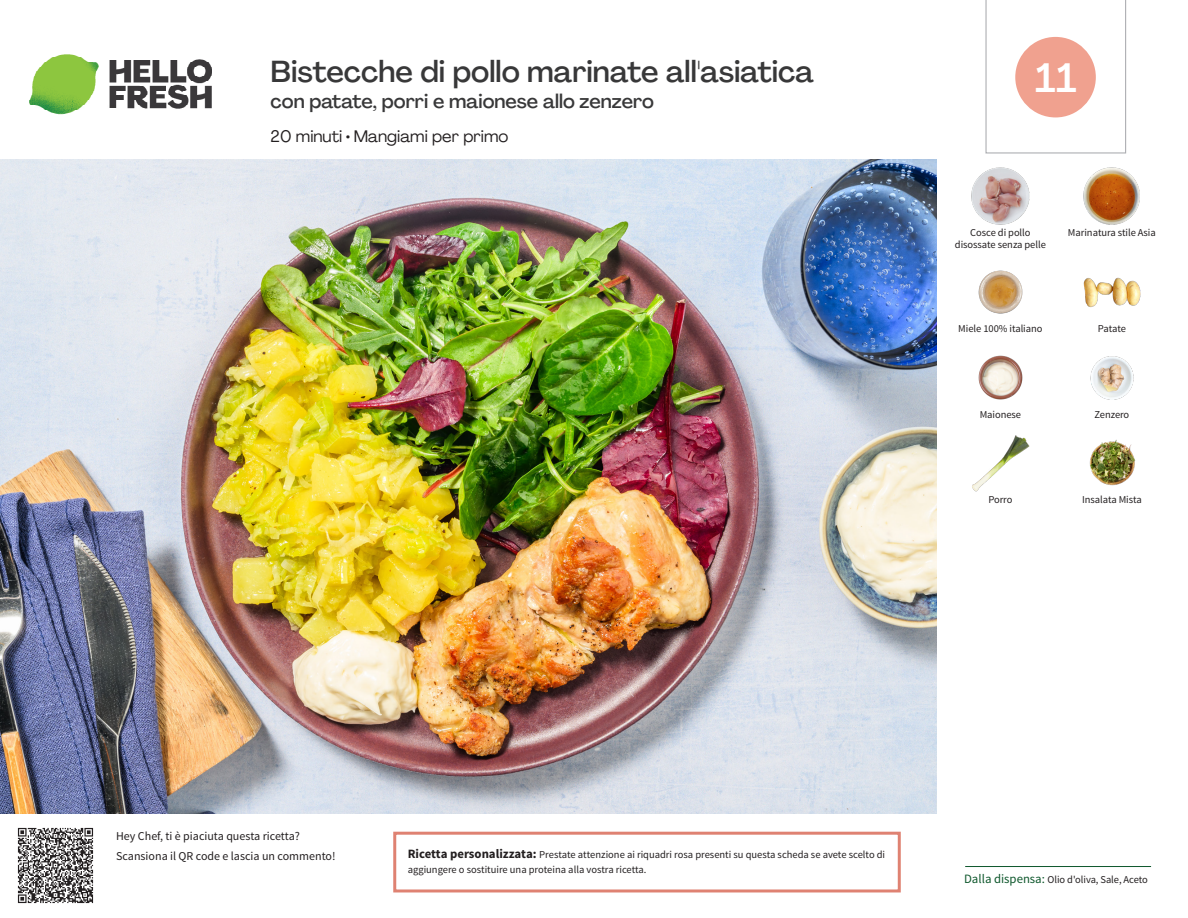
<style>
.page{position:relative;width:1188px;height:918px;background:#fff}
.page>*{position:absolute;margin:0;border:0;box-sizing:border-box;transform-origin:0 0}
._24_Recipe_Nr_Bag{font:500 40.5px "Agrandir";color:#fff}
._15_Titel_UK{font:500 30px "Agrandir";color:#383839}
._15_Titel_UK-2{font:500 19.5px "Agrandir";color:#383839}
._02_Box_Type{font:16.5px "Agrandir";color:#231f20}
._06_Before_Start{font:12px "Source Sans Pro";color:#231f20}
.STEP_Text_IT{font:10.5px/15px "Source Sans Pro";color:#231f20}
._18_FRONT_ingredients_UK{font:10.5px/12px "Source Sans Pro";letter-spacing:-.005em;color:#231f20;text-align:center}
.t1{font:10.5px "Source Sans Variable";letter-spacing:-.005em;color:#231f20}
.s1{font-weight:700;font-size:12.75px}
.s2{font-family:"Source Sans Pro";font-size:12.75px;color:#0e572c}
</style>
<div class="page">
<img style="left:30px;top:54px;width:181px;height:61px">
<hr style="left:965px;top:866px;width:186px;height:1px;background:#0e572c">
<img style="left:0;top:159px;width:936px;height:655px">
<img style="left:1083px;top:168px;width:57px;height:57px">
<img style="left:972px;top:168px;width:57px;height:57px">
<img style="left:1083px;top:277px;width:58px;height:31px">
<img style="left:978px;top:270px;width:45px;height:44px">
<img style="left:1090px;top:356px;width:44px;height:44px">
<img style="left:978px;top:355px;width:45px;height:45px">
<img style="left:1089px;top:439px;width:47px;height:47px">
<img style="left:972px;top:435px;width:57px;height:57px">
<img style="left:17px;top:827px;width:77px;height:77px">
<div style="left:393px;top:832px;width:508px;height:60px;border:3px solid #df8272"></div>
<svg style="left:985px;top:0;width:141px;height:154px"></svg>
<p class="_15_Titel_UK" style="left:271px;top:53px;width:545px">Bistecche di pollo marinate all'asiatica</p>
<p class="_15_Titel_UK-2" style="left:271px;top:89px;width:385px">con patate, porri e maionese allo zenzero</p>
<p class="_02_Box_Type" style="left:271px;top:126px;width:239px">20 minuti • Mangiami per primo</p>
<p class="_24_Recipe_Nr_Bag" style="left:1035px;top:53px;width:43px">11</p>
<p class="_18_FRONT_ingredients_UK" style="left:955px;top:227px;width:92px">Cosce di pollo disossate senza pelle</p>
<p class="_18_FRONT_ingredients_UK" style="left:1068px;top:227px;width:89px">Marinatura stile Asia</p>
<p class="_18_FRONT_ingredients_UK" style="left:958px;top:323px;width:86px">Miele 100% italiano</p>
<p class="_18_FRONT_ingredients_UK" style="left:1098px;top:323px;width:30px">Patate</p>
<p class="_18_FRONT_ingredients_UK" style="left:980px;top:408px;width:43px">Maionese</p>
<p class="_18_FRONT_ingredients_UK" style="left:1094px;top:408px;width:36px">Zenzero</p>
<p class="_18_FRONT_ingredients_UK" style="left:988px;top:494px;width:26px">Porro</p>
<p class="_18_FRONT_ingredients_UK" style="left:1082px;top:494px;width:61px">Insalata Mista</p>
<p class="_06_Before_Start" style="left:116px;top:829px;width:185px">Hey Chef, ti è piaciuta questa ricetta?</p>
<p class="_06_Before_Start" style="left:116px;top:848px;width:221px">Scansiona il QR code e lascia un commento!</p>
<p class="STEP_Text_IT" style="left:408px;top:847px;width:479px"><span class="s1">Ricetta personalizzata:</span> Prestate attenzione ai riquadri rosa presenti su questa scheda se avete scelto di aggiungere o sostituire una proteina alla vostra ricetta.</p>
<p class="t1" style="left:964px;top:873px;width:185px"><span class="s2">Dalla dispensa:</span> Olio d'oliva, Sale, Aceto</p>
</div>
